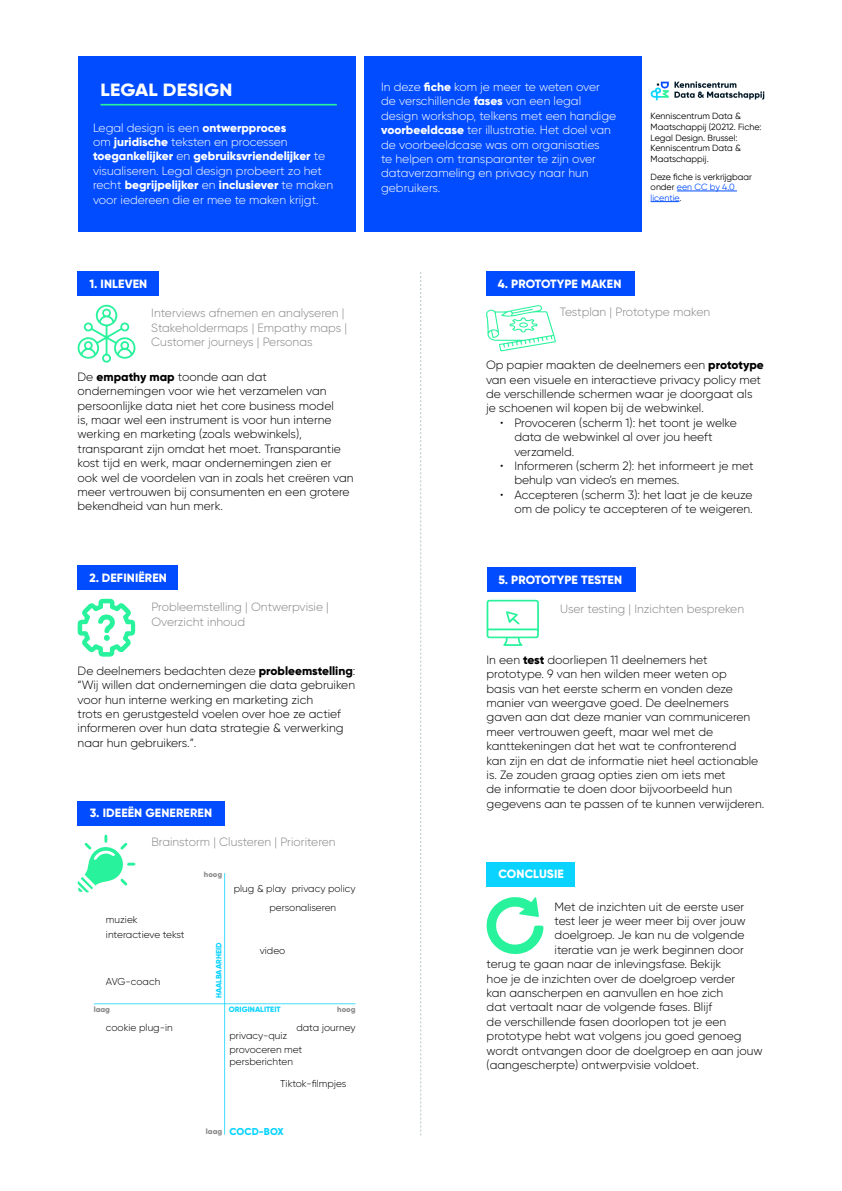
<style>
.page{position:relative;width:842px;height:1191px;background:#fff}
.page>*{position:absolute;margin:0;border:0;box-sizing:border-box;transform-origin:0 0}
.t1{font:800 17.7px "Gilroy";letter-spacing:.01em;color:#fff;scale:1.09 1}
.t2{font:300 12px/14.4px "Gilroy";color:#000}
.t3{font:300 12px/14.4px "Gilroy";color:#fff}
.t4{font:300 12px/14.4px "Gilroy";color:#878787}
.t5{font:800 12px "Gilroy";letter-spacing:.01em;color:#fff}
.t6{font:300 10px/14.2px "Gilroy";color:#000}
.t7{font:800 10px "Gilroy";color:#0ad4ff}
.t8{font:8.9px/10.7px "Gilroy";color:#000}
.t9{font:800 7.7px "Gilroy";color:#0ad4ff}
.t10{font:800 7.7px "Gilroy";color:#878787}
.s1{font-weight:800}
.s2{color:#024cff}
</style>
<div class="page">
<div style="left:78px;top:272px;width:81px;height:24px;background:#024cff"></div>
<div style="left:364px;top:56px;width:278px;height:175px;background:#024cff"></div>
<div style="left:78px;top:56px;width:277px;height:175px;background:#024cff"></div>
<hr style="left:101px;top:104px;width:236px;height:1px;background:#29f29b">
<div style="left:78px;top:566px;width:100px;height:24px;background:#024cff"></div>
<div style="left:486px;top:272px;width:149px;height:24px;background:#024cff"></div>
<div style="left:78px;top:801px;width:147px;height:24px;background:#024cff"></div>
<div style="left:487px;top:568px;width:148px;height:24px;background:#024cff"></div>
<svg style="left:94px;top:873px;width:261px;height:261px"></svg>
<svg style="left:77px;top:304px;width:59px;height:59px"></svg>
<svg style="left:78px;top:599px;width:57px;height:57px"></svg>
<svg style="left:77px;top:834px;width:58px;height:58px"></svg>
<svg style="left:486px;top:305px;width:70px;height:46px"></svg>
<svg style="left:487px;top:600px;width:52px;height:46px"></svg>
<div style="left:487px;top:862px;width:88px;height:24px;background:#0ad3ff"></div>
<svg style="left:486px;top:897px;width:57px;height:58px"></svg>
<svg style="left:650px;top:81px;width:114px;height:19px"></svg>
<hr style="left:677px;top:191px;width:60px;height:1px;background:#024cff">
<svg style="left:651px;top:201px;width:28px;height:1px"></svg>
<svg style="left:420px;top:272px;width:1px;height:863px"></svg>
<h1 class="t1" style="left:101px;top:78px;width:122px">LEGAL DESIGN</h1>
<p class="t3" style="left:93px;top:120px;width:242px">Legal design is een <span class="s1">ontwerpproces<br></span>om <span class="s1">juridische</span> teksten en processen <span class="s1">toegankelijker</span> en <span class="s1">gebruiksvriendelijker</span> te visualiseren. Legal design probeert zo het recht <span class="s1">begrijpelijker</span> en <span class="s1">inclusiever</span> te maken voor iedereen die er mee te maken krijgt.</p>
<p class="t3" style="left:381px;top:79px;width:237px">In deze <span class="s1">fiche</span> kom je meer te weten over de verschillende <span class="s1">fases</span> van een legal design workshop, telkens met een handige <span class="s1">voorbeeldcase</span> ter illustratie. Het doel van de voorbeeldcase was om organisaties<br>te helpen om transparanter te zijn over dataverzameling en privacy naar hun gebruikers.</p>
<p class="t8" style="left:651px;top:111px;width:112px">Kenniscentrum Data &amp;<br>Maatschappij (20212. Fiche:<br>Legal Design. Brussel:<br>Kenniscentrum Data &amp;<br>Maatschappij.</p>
<p class="t8" style="left:651px;top:171px;width:103px">Deze fiche is verkrijgbaar onder <span class="s2">een CC by 4.0 licentie</span>.</p>
<p class="t5" style="left:89px;top:276px;width:59px">1. INLEVEN</p>
<p class="t4" style="left:151px;top:306px;width:197px">Interviews afnemen en analyseren |<br>Stakeholdermaps | Empathy maps |<br>Customer journeys | Personas</p>
<p class="t2" style="left:78px;top:369px;width:277px">De <span class="s1">empathy map</span> toonde aan dat ondernemingen voor wie het verzamelen van persoonlijke data niet het core business model<br>is, maar wel een instrument is voor hun interne werking en marketing (zoals webwinkels), transparant zijn omdat het moet. Transparantie kost tijd en werk, maar ondernemingen zien er ook wel de voordelen van in zoals het creëren van meer vertrouwen bij consumenten en een grotere bekendheid van hun merk.</p>
<p class="t5" style="left:89px;top:570px;width:79px">2. DEFINIËREN</p>
<p class="t4" style="left:151px;top:599px;width:179px">Probleemstelling | Ontwerpvisie |<br>Overzicht inhoud</p>
<p class="t2" style="left:78px;top:663px;width:279px">De deelnemers bedachten deze <span class="s1">probleemstelling</span>: “Wij willen dat ondernemingen die data gebruiken voor hun interne werking en marketing zich<br>trots en gerustgesteld voelen over hoe ze actief informeren over hun data strategie &amp; verwerking naar hun gebruikers.”.</p>
<p class="t5" style="left:90px;top:805px;width:124px">3. IDEEËN GENEREREN</p>
<p class="t4" style="left:151px;top:834px;width:186px">Brainstorm | Clusteren | Prioriteren</p>
<p class="t6" style="left:106px;top:911px;width:80px;line-height:15.4px">muziek interactieve tekst</p>
<p class="t10" style="left:204px;top:869px;width:20px">hoog</p>
<p class="t6" style="left:269px;top:878px;width:87px;line-height:19.4px;text-indent:-36px">plug &amp; play privacy policy personaliseren</p>
<p class="t9" style="left:214px;top:998px;width:57px;rotate:-90deg">HAALBAARHEID</p>
<p class="t6" style="left:260px;top:943px;width:27px">video</p>
<p class="t6" style="left:106px;top:974px;width:56px">AVG-coach</p>
<p class="t6" style="left:106px;top:1020px;width:68px">cookie plug-in</p>
<p class="t10" style="left:94px;top:1004px;width:18px">laag</p>
<p class="t10" style="left:337px;top:1004px;width:20px">hoog</p>
<p class="t6" style="left:229px;top:1028px;width:74px">privacy-quiz provoceren met</p>
<p class="t6" style="left:280px;top:1050px;width:68px;line-height:21.6px;text-indent:-51px">persberichten<br>Tiktok-filmpjes</p>
<p class="t9" style="left:229px;top:1004px;width:53px">ORIGINALITEIT</p>
<p class="t6" style="left:296px;top:1020px;width:61px">data journey</p>
<p class="t10" style="left:206px;top:1126px;width:18px">laag</p>
<p class="t7" style="left:230px;top:1125px;width:56px">COCD-BOX</p>
<p class="t5" style="left:498px;top:276px;width:125px">4. PROTOTYPE MAKEN</p>
<p class="t4" style="left:560px;top:304px;width:152px">Testplan | Prototype maken</p>
<p class="t2" style="left:486px;top:358px;width:279px">Op papier maakten de deelnemers een <span class="s1">prototype </span>van een visuele en interactieve privacy policy met de verschillende schermen waar je doorgaat als je schoenen wil kopen bij de webwinkel.</p>
<p class="t2" style="left:514px;top:415px;width:224px;text-indent:-14px">• Provoceren (scherm 1): het toont je welke data de webwinkel al over jou heeft verzameld.</p>
<p class="t2" style="left:514px;top:458px;width:241px;text-indent:-14px">• Informeren (scherm 2): het informeert je met behulp van video’s en memes.</p>
<p class="t2" style="left:500px;top:487px;width:254px;text-align:right">• Accepteren (scherm 3): het laat je de keuze om de policy te accepteren of te weigeren.</p>
<p class="t5" style="left:498px;top:572px;width:125px">5. PROTOTYPE TESTEN</p>
<p class="t4" style="left:560px;top:601px;width:185px">User testing | Inzichten bespreken</p>
<p class="t2" style="left:486px;top:652px;width:279px">In een <span class="s1">test</span> doorliepen 11 deelnemers het prototype. 9 van hen wilden meer weten op<br>basis van het eerste scherm en vonden deze manier van weergave goed. De deelnemers gaven aan dat deze manier van communiceren meer vertrouwen geeft, maar wel met de kanttekeningen dat het wat te confronterend<br>kan zijn en dat de informatie niet heel actionable is. Ze zouden graag opties zien om iets met<br>de informatie te doen door bijvoorbeeld hun gegevens aan te passen of te kunnen verwijderen.</p>
<p class="t5" style="left:498px;top:866px;width:67px">CONCLUSIE</p>
<p class="t2" style="left:555px;top:899px;width:191px">Met de inzichten uit de eerste user</p>
<p class="t2" style="left:555px;top:913px;width:193px">test leer je weer meer bij over jouw</p>
<p class="t2" style="left:555px;top:927px;width:191px">doelgroep. Je kan nu de volgende</p>
<p class="t2" style="left:555px;top:942px;width:191px">iteratie van je werk beginnen door</p>
<p class="t2" style="left:487px;top:956px;width:236px">terug te gaan naar de inlevingsfase. Bekijk</p>
<p class="t2" style="left:487px;top:971px;width:250px">hoe je de inzichten over de doelgroep verder</p>
<p class="t2" style="left:487px;top:985px;width:238px">kan aanscherpen en aanvullen en hoe zich</p>
<p class="t2" style="left:487px;top:999px;width:227px">dat vertaalt naar de volgende fases. Blijf</p>
<p class="t2" style="left:487px;top:1014px;width:241px">de verschillende fasen doorlopen tot je een</p>
<p class="t2" style="left:487px;top:1028px;width:257px">prototype hebt wat volgens jou goed genoeg</p>
<p class="t2" style="left:487px;top:1043px;width:278px">wordt ontvangen door de doelgroep en aan jouw</p>
<p class="t2" style="left:487px;top:1057px;width:214px">(aangescherpte) ontwerpvisie voldoet.</p>
</div>
